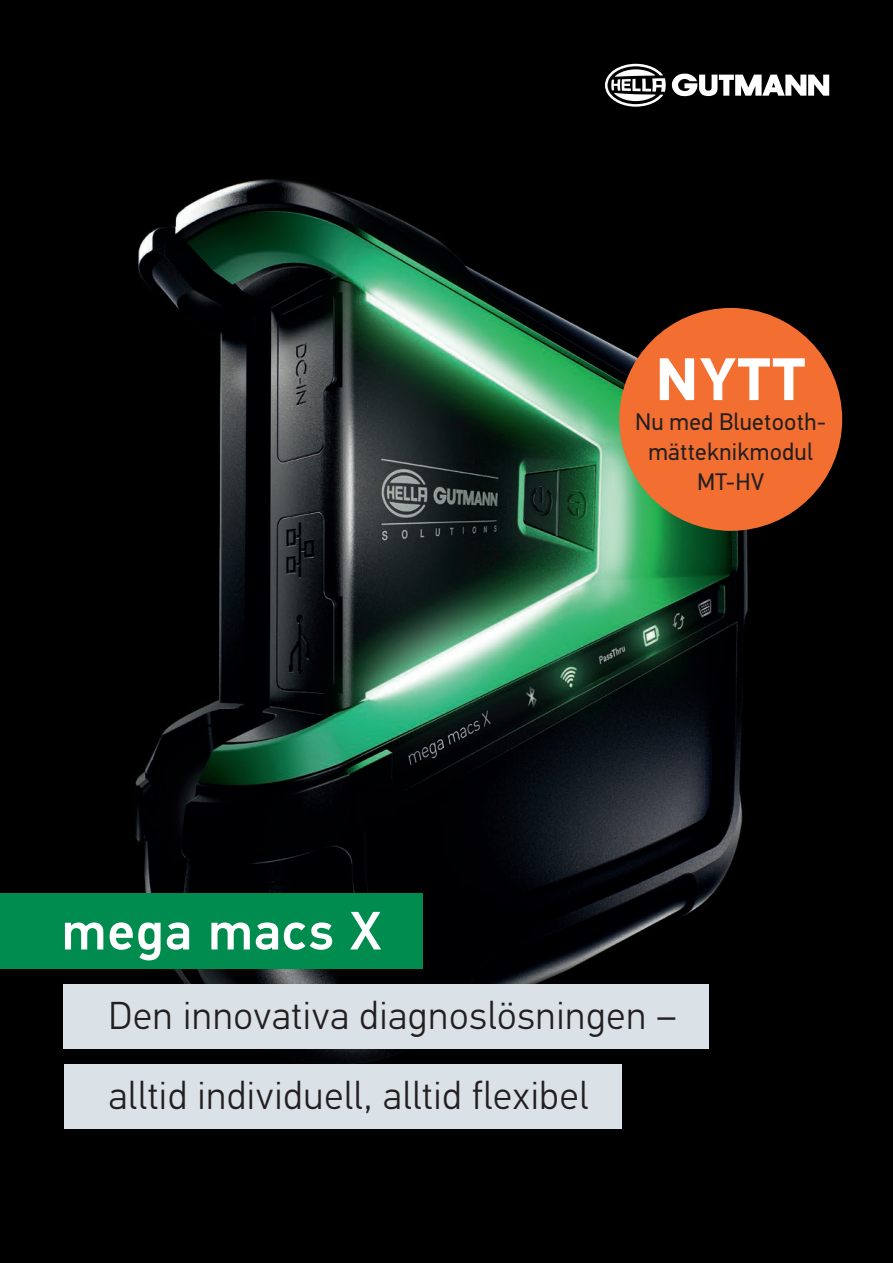
<style>
.page{position:relative;width:893px;height:1263px;background:#fff}
.page>*{position:absolute;margin:0;border:0;box-sizing:border-box;transform-origin:0 0}
.t1{font:700 60px "Hella DIN Universal";color:#fff}
.t2{font:500 54px "Hella DIN Universal";letter-spacing:.02em;color:#fff}
.t3{font:300 39px/79.8px "Hella DIN Universal";letter-spacing:.02em;color:#231f20}
.t4{font:24px/30px "Hella DIN Universal";letter-spacing:.01em;color:#231f20;text-align:center}
</style>
<div class="page">
<img style="left:0;top:0;width:893px;height:1263px">
<div style="left:0;top:893px;width:422px;height:75px;background:#008c4e"></div>
<div style="left:64px;top:984px;width:645px;height:64px;background:#dae1e7"></div>
<div style="left:64px;top:1064px;width:557px;height:64px;background:#dae1e7"></div>
<div style="left:619px;top:308px;width:223px;height:223px;background:#f36e31;border-radius:50%"></div>
<svg style="left:605px;top:64px;width:224px;height:43px"></svg>
<h2 class="t2" style="left:62px;top:897px;width:321px">mega macs X</h2>
<h1 class="t1" style="left:656px;top:340px;width:152px">NYTT</h1>
<p class="t4" style="left:635px;top:408px;width:193px">Nu med Bluetooth&shy;mätteknikmodul<br>MT-HV</p>
<p class="t3" style="left:108px;top:978px;width:569px">Den innovativa diagnoslösningen – alltid individuell, alltid flexibel</p>
</div>
